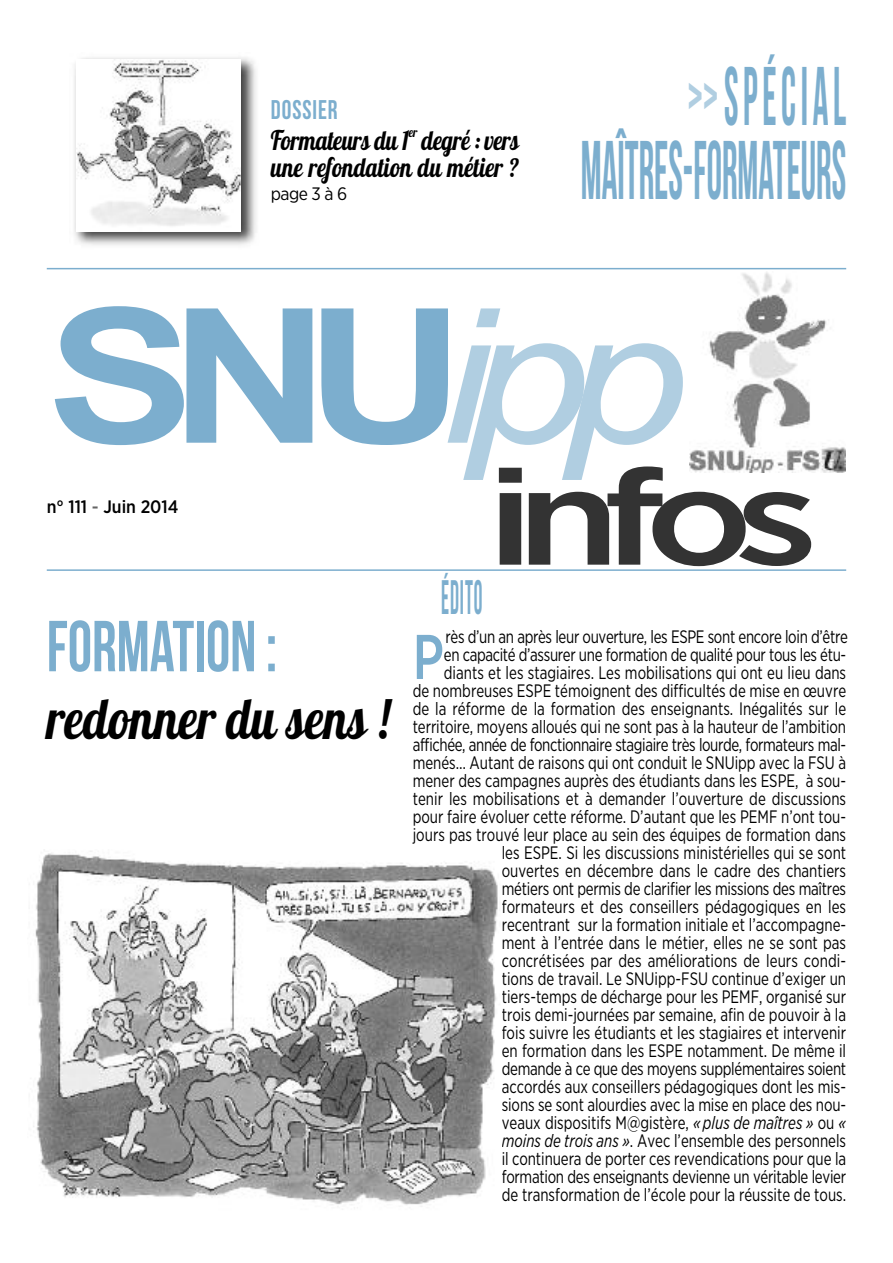
<style>
.page{position:relative;width:893px;height:1263px;background:#fff}
.page>*{position:absolute;margin:0;border:0;box-sizing:border-box;transform-origin:0 0}
.t1{font:700 187.5px "Arial";color:#7caece;scale:1.18 1}
.t2{font:500 135px "Gotham Narrow";letter-spacing:-.095em;color:#333;scale:1.41 1}
.t3{font:82.95px/73.9px "Bebas Neue";color:#7caece;text-align:right;scale:.47 1}
.t4{font:72px "Bebas Neue";color:#7caece;scale:.85 1}
.t5{font:500 63px "Gotham Narrow";color:#7caece;scale:.85 1}
.t6{font:57px "Lobster 1.4";color:#000;scale:.85 1}
.t7{font:48.3px "Bebas Neue";letter-spacing:.04em;color:#7caece;scale:.45 1}
.t8{font:27px/27px "Lobster 1.4";color:#000;text-align:right;scale:.85 1}
.t9{font:27px "Bebas Neue";letter-spacing:.04em;color:#7caece;scale:.9 1}
.t10{font:18px/18px "Gotham Narrow";color:#000;text-align:right;scale:.85 1}
.t11{font:500 18px "Gotham Narrow";color:#000}
.t12{font:18px "Gotham Narrow";color:#000}
.t13{font:13.5px "Lobster 1.4";color:#000;scale:.85 1}
.s1{color:#b0cee1}
.s2{font-weight:400;font-style:italic;color:#b0cee1}
.s3{color:#666}
.s4{font-style:italic}
</style>
<div class="page">
<hr style="left:47px;top:569px;width:799px;height:2px;background:#7caece">
<img style="left:689px;top:272px;width:156px;height:200px">
<hr style="left:47px;top:268px;width:799px;height:1px;background:#7caece">
<img style="left:33px;top:851px;width:465px;height:356px">
<img style="left:74px;top:57px;width:182px;height:188px">
<img style="left:77px;top:60px;width:164px;height:172px">
<h3 class="t9" style="left:271px;top:94px;width:76px">DOSSIER</h3>
<h3 class="t8" style="left:271px;top:127px;width:164px">Formateurs du 1</h3>
<p class="t13" style="left:409px;top:123px;width:12px">er</p>
<h3 class="t8" style="left:271px;top:127px;width:294px">degré : vers<br>une refondation du métier ?</h3>
<p class="t12" style="left:271px;top:187px;width:78px">page 3 à 6</p>
<h3 class="t3" style="left:581px;top:60px;width:566px"><span class="s1">&gt;&gt;</span>SPÉCIAL<br>MAÎTRES-FORMATEURS</h3>
<h1 class="t1" style="left:47px;top:273px;width:544px">SNU<span class="s2">ipp</span></h1>
<h2 class="t2" style="left:486px;top:470px;width:237px">infos</h2>
<p class="t11" style="left:47px;top:501px;width:133px">n° 111 <span class="s3">-</span> Juin 2014</p>
<h3 class="t4" style="left:47px;top:604px;width:273px">FORMATION :</h3>
<h3 class="t6" style="left:47px;top:682px;width:405px">redonner du sens !</h3>
<h3 class="t7" style="left:441px;top:569px;width:93px">ÉDITO</h3>
<h3 class="t5" style="left:413px;top:635px;width:38px">P</h3>
<p class="t10" style="left:413px;top:629px;width:513px">rès d’un an après leur ouverture, les ESPE sont encore loin d’être<br>en capacité d’assurer une formation de qualité pour tous les étu&shy;diants et les stagiaires. Les mobilisations qui ont eu lieu dans<br>de nombreuses ESPE témoignent des difficultés de mise en œuvre de la réforme de la formation des enseignants. Inégalités sur le territoire, moyens alloués qui ne sont pas à la hauteur de l’ambition affichée, année de fonctionnaire stagiaire très lourde, formateurs mal&shy;menés… Autant de raisons qui ont conduit le SNUipp avec la FSU à mener des campagnes auprès des étudiants dans les ESPE, à sou&shy;tenir les mobilisations et à demander l’ouverture de discussions pour faire évoluer cette réforme. D’autant que les PEMF n’ont tou&shy;jours pas trouvé leur place au sein des équipes de formation dans les ESPE. Si les discussions ministérielles qui se sont<br>ouvertes en décembre dans le cadre des chantiers<br>métiers ont permis de clarifier les missions des maîtres<br>formateurs et des conseillers pédagogiques en les<br>recentrant sur la formation initiale et l’accompagne-<br>ment à l’entrée dans le métier, elles ne se sont pas<br>concrétisées par des améliorations de leurs condi-<br>tions de travail. Le SNUipp-FSU continue d’exiger un<br>tiers-temps de décharge pour les PEMF, organisé sur<br>trois demi-journées par semaine, afin de pouvoir à la<br>fois suivre les étudiants et les stagiaires et intervenir<br>en formation dans les ESPE notamment. De même il<br>demande à ce que des moyens supplémentaires soient<br>accordés aux conseillers pédagogiques dont les mis-<br>sions se sont alourdies avec la mise en place des nou-<br>veaux dispositifs M@gistère, <span class="s4">« plus de maîtres »</span> ou <span class="s4">«<br>moins de trois ans »</span>. Avec l’ensemble des personnels<br>il continuera de porter ces revendications pour que la<br>formation des enseignants devienne un véritable levier<br>de transformation de l’école pour la réussite de tous.</p>
</div>
